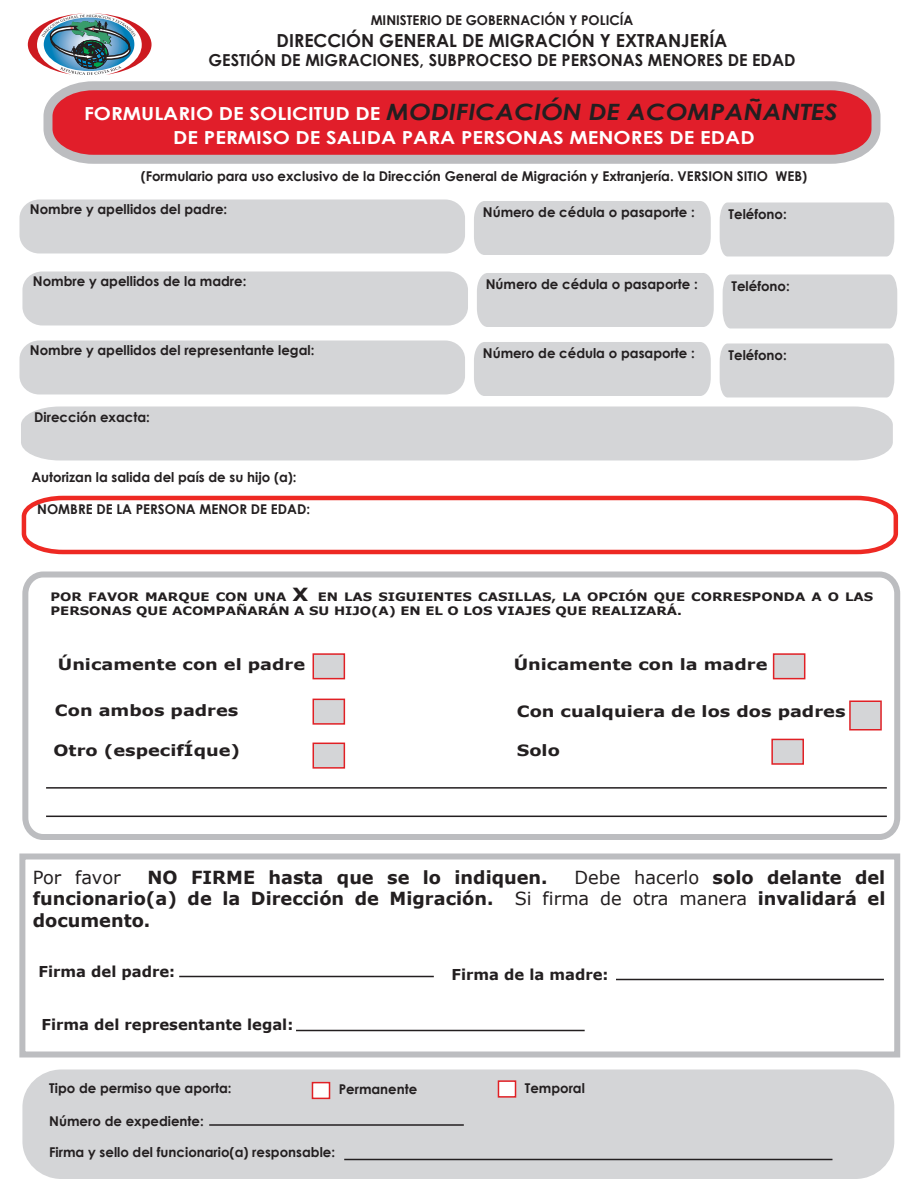
<style>
.page{position:relative;width:918px;height:1188px;background:#fff}
.page>*{position:absolute;margin:0;border:0;box-sizing:border-box;transform-origin:0 0}
.t1{font:italic 700 22.5px "Century Gothic";color:#231f20;scale:1.14 1}
.t2{font:700 18px/21.6px "Verdana";color:#231f20;text-align:justify}
.t3{font:700 18px "Century Gothic";color:#fff;scale:1.14 1}
.t4{font:700 18px "Century Gothic";color:#231f20}
.t5{font:18px "Verdana";letter-spacing:-.005em;color:#231f20}
.t6{font:700 16.5px "Century Gothic";color:#231f20}
.t7{font:700 15.45px "Verdana";color:#231f20;scale:1.14 1}
.t8{font:700 15px "Verdana";color:#231f20}
.t9{font:700 13.5px "Century Gothic";color:#231f20}
.t10{font:700 11.7px/14px "Verdana";color:#231f20;scale:1.14 1}
.s1{font-style:normal;font-size:18px;color:#fff}
.s2{font-size:18.15px}
.s3{font-weight:400}
</style>
<div class="page">
<div style="left:22px;top:1069px;width:872px;height:110px;background:#d4d5d7;border-radius:38px"></div>
<svg style="left:43px;top:81px;width:838px;height:83px;background:#d94851"></svg>
<img style="left:28px;top:13px;width:124px;height:62px">
<div style="left:20px;top:199px;width:445px;height:54px;background:#d4d5d7;border-radius:19px"></div>
<div style="left:474px;top:201px;width:237px;height:54px;background:#d4d5d7"></div>
<div style="left:720px;top:202px;width:174px;height:54px;background:#d4d5d7"></div>
<div style="left:22px;top:271px;width:446px;height:54px;background:#d4d5d7;border-radius:19px"></div>
<div style="left:477px;top:273px;width:237px;height:54px;background:#d4d5d7"></div>
<div style="left:723px;top:274px;width:174px;height:54px;background:#d4d5d7"></div>
<div style="left:20px;top:340px;width:445px;height:54px;background:#d4d5d7;border-radius:19px"></div>
<div style="left:474px;top:342px;width:237px;height:54px;background:#d4d5d7"></div>
<div style="left:720px;top:343px;width:174px;height:54px;background:#d4d5d7"></div>
<div style="left:21px;top:406px;width:872px;height:54px;background:#d4d5d7"></div>
<svg style="left:21px;top:495px;width:878px;height:60px"></svg>
<div style="left:849px;top:700px;width:33px;height:30px;background:#d4d5d7;border:2px solid #e02025"></div>
<div style="left:22px;top:572px;width:878px;height:268px;border:6px solid #bcbdc0;border-radius:18px"></div>
<div style="left:313px;top:653px;width:32px;height:26px;background:#d4d5d7;border:2px solid #e02025"></div>
<div style="left:773px;top:653px;width:32px;height:26px;background:#d4d5d7;border:2px solid #e02025"></div>
<div style="left:313px;top:699px;width:32px;height:26px;background:#d4d5d7;border:2px solid #e02025"></div>
<div style="left:771px;top:739px;width:33px;height:26px;background:#d4d5d7;border:2px solid #e02025"></div>
<div style="left:313px;top:743px;width:32px;height:26px;background:#d4d5d7;border:2px solid #e02025"></div>
<hr style="left:46px;top:787px;width:841px;height:2px;background:#231f20">
<hr style="left:46px;top:816px;width:841px;height:1px;background:#231f20">
<hr style="left:616px;top:979px;width:268px;height:1px;background:#231f20">
<div style="left:19px;top:854px;width:881px;height:204px;border:6px solid #bcbdc0"></div>
<hr style="left:179px;top:976px;width:255px;height:1px;background:#231f20">
<hr style="left:296px;top:1030px;width:289px;height:1px;background:#231f20">
<hr style="left:209px;top:1124px;width:255px;height:2px;background:#231f20">
<hr style="left:344px;top:1159px;width:488px;height:1px;background:#231f20">
<div style="left:312px;top:1082px;width:18px;height:17px;background:#fff;border:2px solid #e02025"></div>
<div style="left:498px;top:1080px;width:18px;height:18px;background:#fff;border:2px solid #e02025"></div>
<p class="t9" style="left:371px;top:10px;width:264px">MINISTERIO DE GOBERNACIÓN Y POLICÍA</p>
<h2 class="t4" style="left:277px;top:26px;width:452px">DIRECCIÓN GENERAL DE MIGRACIÓN Y EXTRANJERÍA</h2>
<p class="t6" style="left:209px;top:48px;width:588px">GESTIÓN DE MIGRACIONES, SUBPROCESO DE PERSONAS MENORES DE EDAD</p>
<h1 class="t1" style="left:84px;top:95px;width:663px"><span class="s1">FORMULARIO DE SOLICITUD DE</span> MODIFICACIÓN DE ACOMPAÑANTES</h1>
<h2 class="t3" style="left:173px;top:123px;width:511px">DE PERMISO DE SALIDA PARA PERSONAS MENORES DE EDAD</h2>
<p class="t9" style="left:141px;top:166px;width:668px">(Formulario para uso exclusivo de la Dirección General de Migración y Extranjería. VERSION SITIO WEB)</p>
<p class="t9" style="left:30px;top:199px;width:199px">Nombre y apellidos del padre:</p>
<p class="t9" style="left:483px;top:202px;width:214px">Número de cédula o pasaporte :</p>
<p class="t9" style="left:729px;top:204px;width:60px">Teléfono:</p>
<p class="t9" style="left:33px;top:271px;width:215px">Nombre y apellidos de la madre:</p>
<p class="t9" style="left:486px;top:274px;width:214px">Número de cédula o pasaporte :</p>
<p class="t9" style="left:732px;top:276px;width:60px">Teléfono:</p>
<p class="t9" style="left:30px;top:340px;width:286px">Nombre y apellidos del representante legal:</p>
<p class="t9" style="left:483px;top:343px;width:214px">Número de cédula o pasaporte :</p>
<p class="t9" style="left:729px;top:345px;width:60px">Teléfono:</p>
<p class="t9" style="left:34px;top:407px;width:117px">Dirección exacta:</p>
<p class="t9" style="left:31px;top:467px;width:267px">Autorizan la salida del país de su hijo (a):</p>
<p class="t9" style="left:37px;top:499px;width:274px">NOMBRE DE LA PERSONA MENOR DE EDAD:</p>
<p class="t10" style="left:51px;top:590px;width:723px">POR FAVOR MARQUE CON UNA <span class="s2">X</span> EN LAS SIGUIENTES CASILLAS, LA OPCIÓN QUE CORRESPONDA A O LAS<br>PERSONAS QUE ACOMPAÑARÁN A SU HIJO(A) EN EL O LOS VIAJES QUE REALIZARÁ.</p>
<p class="t7" style="left:58px;top:654px;width:218px">Únicamente con el padre</p>
<p class="t7" style="left:514px;top:654px;width:224px">Únicamente con la madre</p>
<p class="t7" style="left:55px;top:699px;width:162px">Con ambos padres</p>
<p class="t7" style="left:517px;top:700px;width:290px">Con cualquiera de los dos padres</p>
<p class="t7" style="left:53px;top:739px;width:165px">Otro (especifÍque)</p>
<p class="t7" style="left:517px;top:739px;width:39px">Solo</p>
<h2 class="t5" style="left:33px;top:865px;width:89px">Por favor</h2>
<h2 class="t2" style="left:147px;top:866px;width:402px">NO FIRME hasta que se lo indiquen.</h2>
<h2 class="t2" style="left:33px;top:866px;width:854px;text-indent:542px"><span class="s3">Debe hacerlo</span> solo delante del funcionario(a) de la Dirección de Migración. <span class="s3">Si firma de otra manera</span> invalidará el documento.</h2>
<p class="t8" style="left:39px;top:961px;width:138px">Firma del padre:</p>
<p class="t8" style="left:452px;top:964px;width:158px">Firma de la madre:</p>
<p class="t8" style="left:42px;top:1014px;width:253px">Firma del representante legal:</p>
<p class="t9" style="left:49px;top:1078px;width:184px">Tipo de permiso que aporta:</p>
<p class="t9" style="left:339px;top:1079px;width:80px">Permanente</p>
<p class="t9" style="left:525px;top:1078px;width:62px">Temporal</p>
<p class="t9" style="left:49px;top:1111px;width:156px">Número de expediente:</p>
<p class="t9" style="left:49px;top:1142px;width:287px">Firma y sello del funcionario(a) responsable:</p>
</div>
